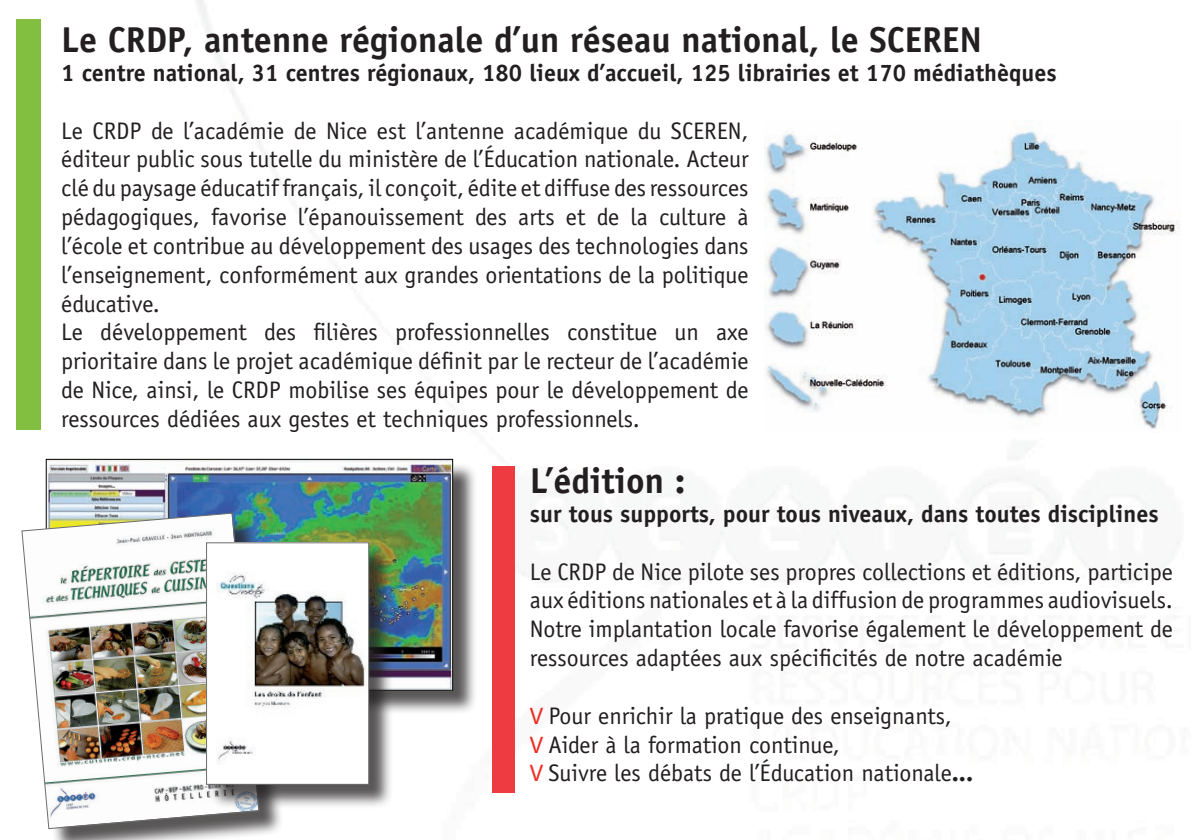
<style>
.page{position:relative;width:1191px;height:840px;background:#fff}
.page>*{position:absolute;margin:0;border:0;box-sizing:border-box;transform-origin:0 0}
.t1{font:700 36px "Officina Sans";color:#231f20}
.t2{font:24px/28.8px "Officina Sans";color:#231f20}
.t3{font:700 24px "Officina Sans";color:#231f20}
.s1{font-family:"Myriad Pro";color:#ee2d24}
.s2{font-weight:700}
</style>
<div class="page">
<div style="left:49px;top:462px;width:438px;height:262px;background:#231f20;opacity:.75"></div>
<img style="left:48px;top:461px;width:403px;height:227px">
<div style="left:25px;top:515px;width:268px;height:324px;background:#231f20;opacity:.75"></div>
<img style="left:22px;top:512px;width:237px;height:316px">
<div style="left:209px;top:545px;width:193px;height:271px;background:#231f20;opacity:.75"></div>
<img style="left:208px;top:544px;width:159px;height:238px">
<div style="left:206px;top:542px;width:163px;height:242px;border:1px solid #6c6d70"></div>
<div style="left:492px;top:466px;width:23px;height:326px;background:#ee3a41"></div>
<div style="left:16px;top:19px;width:25px;height:410px;background:#82bf40"></div>
<img style="left:764px;top:120px;width:416px;height:309px">
<h1 class="t1" style="left:61px;top:17px;width:922px">Le CRDP, antenne régionale d’un réseau national, le SCEREN</h1>
<p class="t3" style="left:61px;top:58px;width:997px">1 centre national, 31 centres régionaux, 180 lieux d’accueil, 125 librairies et 170 médiathèques</p>
<p class="t2" style="left:61px;top:116px;width:689px">Le CRDP de l’académie de Nice est l’antenne académique du SCEREN, éditeur public sous tutelle du ministère de l’Éducation nationale. Acteur clé du paysage éducatif français, il conçoit, édite et diffuse des ressources pédagogiques, favorise l’épanouissement des arts et de la culture à l’école et contribue au développement des usages des technologies dans l’enseignement, conformément aux grandes orientations de la politique éducative.<br>Le développement des filières professionnelles constitue un axe prioritaire dans le projet académique définit par le recteur de l’académie de Nice, ainsi, le CRDP mobilise ses équipes pour le développement de ressources dédiées aux gestes et techniques professionnels.</p>
<h1 class="t1" style="left:530px;top:458px;width:157px">L’édition :</h1>
<p class="t3" style="left:530px;top:498px;width:630px">sur tous supports, pour tous niveaux, dans toutes disciplines</p>
<p class="t2" style="left:530px;top:556px;width:644px;text-align:justify">Le CRDP de Nice pilote ses propres collections et éditions, participe aux éditions nationales et à la diffusion de programmes audiovisuels.<br>Notre implantation locale favorise également le développement de ressources adaptées aux spécificités de notre académie</p>
<p class="t2" style="left:530px;top:700px;width:445px"><span class="s1">V</span> Pour enrichir la pratique des enseignants,<br><span class="s1">V</span> Aider à la formation continue,<br><span class="s1">V</span> Suivre les débats de l’Éducation nationale<span class="s2">...</span></p>
</div>
